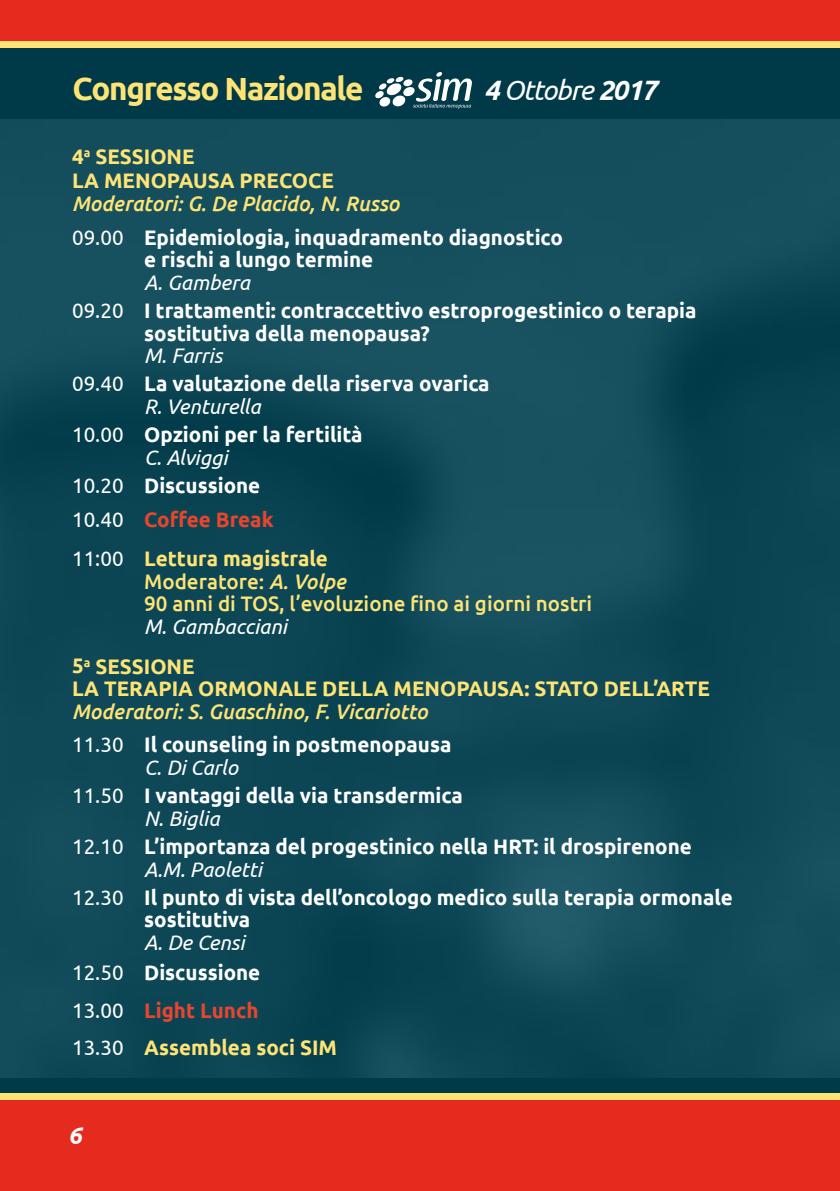
<style>
.page{position:relative;width:840px;height:1191px;background:#fff}
.page>*{position:absolute;margin:0;border:0;box-sizing:border-box;transform-origin:0 0}
.t1{font:700 32px "Ubuntu";letter-spacing:-.04em;color:#fee475}
.t2{font:italic 28px "Ubuntu";letter-spacing:-.04em;color:#fff}
.t3{font:italic 700 24px "Ubuntu";color:#fff}
.t4{font:700 21px/28.2px "Ubuntu";color:#fff}
.t5{font:700 21px/24.6px "Ubuntu";color:#fee475}
.t6{font:italic 500 21px/33.8px "Ubuntu";color:#fee475}
.t7{font:500 21px/22.6px "Ubuntu";color:#fee475}
.t8{font:italic 21px/39.6px "Ubuntu";color:#fff}
.s1{font-weight:700}
.s2{font-weight:500;font-style:italic;color:#fee475}
.s3{font-weight:400}
.s4{font-weight:400;font-style:italic}
.s5{font-weight:400;color:#fff}
.s6{color:#e8452e}
.s7{font-style:italic}
.s8{font-weight:700;font-style:normal;color:#fee475}
.s9{font-weight:400;font-style:normal;color:#fff}
.s10{font-weight:700;font-style:normal;color:#fff}
</style>
<div class="page">
<div style="left:0;top:0;width:839px;height:1191px;background:#003a49"></div>
<div style="left:0;top:1100px;width:839px;height:91px;background:#e52a1e"></div>
<div style="left:0;top:1093px;width:839px;height:7px;background:#fee475"></div>
<img style="left:0;top:119px;width:839px;height:958px">
<div style="left:0;top:0;width:839px;height:41px;background:#e52a1e"></div>
<div style="left:0;top:41px;width:839px;height:7px;background:#fee475"></div>
<svg style="left:375px;top:72px;width:96px;height:37px"></svg>
<h1 class="t1" style="left:73px;top:70px;width:292px">Congresso Nazionale</h1>
<h2 class="t2" style="left:483px;top:73px;width:175px"><span class="s1">4</span> Ottobre <span class="s1">2017</span></h2>
<p class="t5" style="left:72px;top:144px;width:263px">4<sup>a</sup> SESSIONE<br>LA MENOPAUSA PRECOCE</p>
<p class="t4" style="left:72px;top:186px;width:492px;line-height:33.8px"><span class="s2">Moderatori: G. De Placido, N. Russo<br></span><span class="s3">09.00</span> Epidemiologia, inquadramento diagnostico</p>
<p class="t4" style="left:144px;top:245px;width:230px">e rischi a lungo termine</p>
<p class="t4" style="left:72px;top:268px;width:625px;text-indent:72px"><span class="s4">A. Gambera<br></span><span class="s3">09.20</span> I trattamenti: contraccettivo estroprogestinico o terapia</p>
<p class="t4" style="left:144px;top:319px;width:287px">sostitutiva della menopausa?</p>
<p class="t4" style="left:72px;top:341px;width:419px;text-indent:72px"><span class="s4">M. Farris<br></span><span class="s3">09.40</span> La valutazione della riserva ovarica</p>
<p class="t4" style="left:72px;top:392px;width:292px;text-indent:72px"><span class="s4">R. Venturella<br></span><span class="s3">10.00</span> Opzioni per la fertilità</p>
<p class="t4" style="left:72px;top:443px;width:190px;text-indent:72px"><span class="s4">C. Alviggi<br></span><span class="s3">10.20</span> Discussione</p>
<p class="t5" style="left:72px;top:499px;width:257px;line-height:39.6px"><span class="s5">10.40</span> <span class="s6">Coffee Break<br></span><span class="s5">11:00</span> Lettura magistrale</p>
<p class="t7" style="left:144px;top:569px;width:449px">Moderatore: <span class="s7">A. Volpe<br></span>90 anni di TOS, l’evoluzione fino ai giorni nostri</p>
<p class="t8" style="left:72px;top:606px;width:216px;text-indent:72px">M. Gambacciani<br><span class="s8">5</span><sup>a</sup> <span class="s8">SESSIONE</span></p>
<p class="t5" style="left:72px;top:676px;width:639px">LA TERAPIA ORMONALE DELLA MENOPAUSA: STATO DELL’ARTE</p>
<p class="t6" style="left:72px;top:693px;width:380px">Moderatori: S. Guaschino, F. Vicariotto<br><span class="s9">11.30</span> <span class="s10">Il counseling in postmenopausa</span></p>
<p class="t4" style="left:72px;top:753px;width:392px;text-indent:72px"><span class="s4">C. Di Carlo<br></span><span class="s3">11.50</span> I vantaggi della via transdermica</p>
<p class="t4" style="left:72px;top:804px;width:621px;text-indent:72px"><span class="s4">N. Biglia<br></span><span class="s3">12.10</span> L’importanza del progestinico nella HRT: il drospirenone</p>
<p class="t4" style="left:72px;top:854px;width:662px;text-indent:72px"><span class="s4">A.M. Paoletti<br></span><span class="s3">12.30</span> Il punto di vista dell’oncologo medico sulla terapia ormonale</p>
<p class="t4" style="left:144px;top:905px;width:108px">sostitutiva</p>
<p class="t4" style="left:72px;top:927px;width:190px;line-height:30.2px;text-indent:72px"><span class="s4">A. De Censi<br></span><span class="s3">12.50</span> Discussione</p>
<p class="t5" style="left:72px;top:991px;width:266px;line-height:36.8px"><span class="s5">13.00</span> <span class="s6">Light Lunch<br></span><span class="s5">13.30</span> Assemblea soci SIM</p>
<p class="t3" style="left:68px;top:1121px;width:15px">6</p>
</div>
